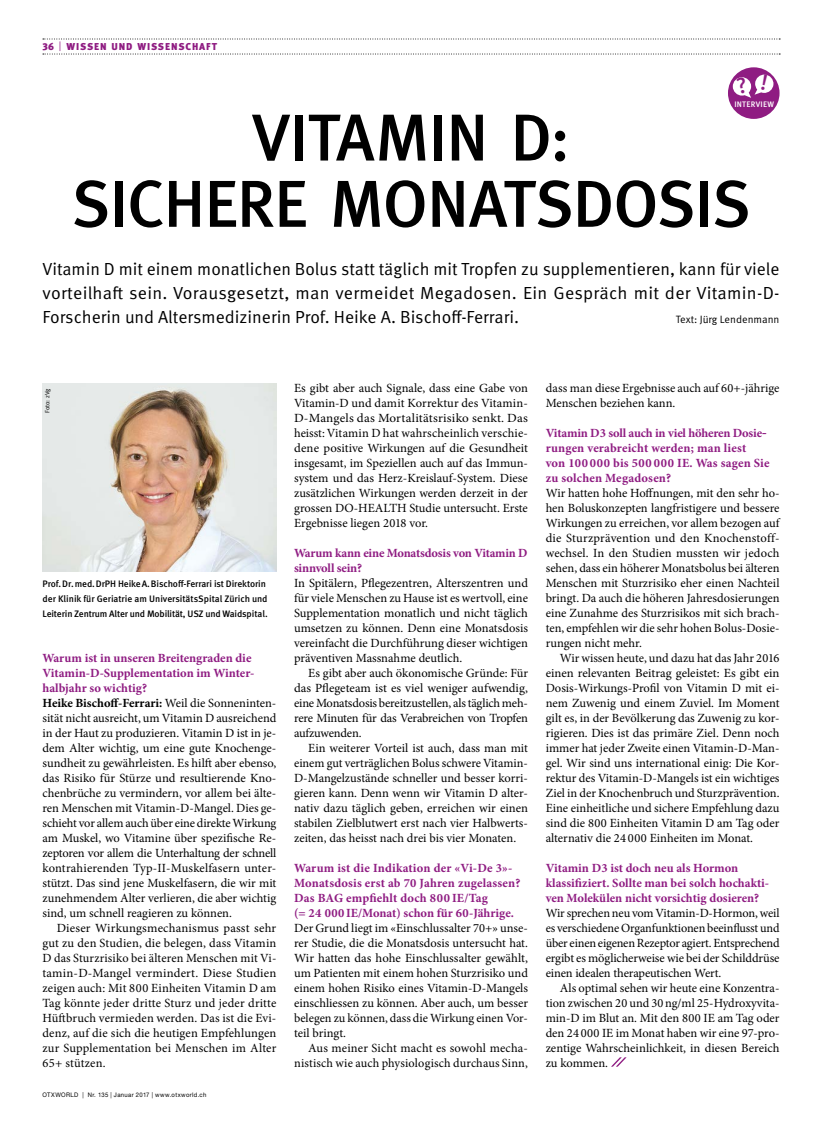
<style>
.page{position:relative;width:815px;height:1134px;background:#fff}
.page>*{position:absolute;margin:0;border:0;box-sizing:border-box;transform-origin:0 0}
.t1{font:500 66.25px/66.2px "Meta OT";letter-spacing:-.02em;color:#000;text-align:center}
.t2{font:17.5px/23.8px "Meta OT Norm";color:#000;text-align:justify}
.t3{font:12.5px/15px "Minion Pro";color:#000;text-align:justify}
.t4{font:700 12.5px/15px "Minion Pro";color:#8f1c82}
.t5{font:10.62px "Meta OT Norm";color:#000}
.t6{font:900 10px "Meta OT";letter-spacing:.085em;color:#8f1c82}
.t7{font:500 9.38px/15px "Meta OT";letter-spacing:-.01em;color:#000}
.t8{font:500 8px "Meta OT";letter-spacing:.03em;color:#fff}
.t9{font:6.25px "Helvetica Neue LT Pro";letter-spacing:.065em;color:#000;scale:.95 1}
.t10{font:6.25px "Meta OT Norm";letter-spacing:-.005em;color:#000}
.s1{font-family:"Meta OT Norm";font-weight:400}
.s2{font-weight:700;color:#8f1c82}
.s3{font-weight:700}
</style>
<div class="page">
<svg style="left:69px;top:54px;width:711px;height:1px"></svg>
<svg style="left:69px;top:39px;width:711px;height:1px"></svg>
<svg style="left:611px;top:1057px;width:16px;height:10px"></svg>
<img style="left:43px;top:383px;width:233px;height:189px">
<div style="left:728px;top:67px;width:52px;height:52px;background:#8f1c82;border-radius:50%"></div>
<svg style="left:733px;top:74px;width:41px;height:24px"></svg>
<p class="t6" style="left:43px;top:41px;width:176px">36 <span class="s1">|</span> WISSEN UND WISSENSCHAFT</p>
<p class="t8" style="left:734px;top:100px;width:41px">INTERVIEW</p>
<h1 class="t1" style="left:71px;top:107px;width:682px">VITAMIN D:<br>SICHERE MONATSDOSIS</h1>
<p class="t2" style="left:43px;top:258px;width:738px">Vitamin D mit einem monatlichen Bolus statt täglich mit Tropfen zu supplementieren, kann für viele vorteilhaft sein. Vorausgesetzt, man vermeidet Megadosen. Ein Gespräch mit der Vitamin-D-Forscherin und Altersmedizinerin Prof. Heike A. Bischoff-Ferrari.</p>
<p class="t5" style="left:676px;top:313px;width:105px">Text: Jürg Lendenmann</p>
<p class="t10" style="left:44px;top:413px;width:26px;rotate:-90deg">Foto: zVg</p>
<p class="t7" style="left:43px;top:576px;width:227px">Prof.Dr.med.DrPH HeikeA.Bischoff-Ferrari ist Direktorin der Klinik für Geriatrie am UniversitätsSpital Zürich und<br>Leiterin Zentrum Alter und Mobilität, USZ und Waidspital.</p>
<p class="t3" style="left:43px;top:650px;width:235px;text-align:left"><span class="s2">Warum ist in unseren Breitengraden die Vitamin-D-Supplementation im Winter&shy;halbjahr so wichtig?<br></span><span class="s3">Heike Bischoff-Ferrari:</span> Weil die Sonneninten&shy;sität nicht ausreicht, um Vitamin D ausreichend in der Haut zu produzieren. Vitamin D ist in je&shy;dem Alter wichtig, um eine gute Knochenge&shy;sundheit zu gewährleisten. Es hilft aber ebenso, das Risiko für Stürze und resultierende Kno&shy;chenbrüche zu vermindern, vor allem bei älte&shy;ren Menschen mit Vitamin-D-Mangel. Dies ge&shy;schieht vor allem auch über eine direkte Wirkung am Muskel, wo Vitamine über spezifische Re&shy;zeptoren vor allem die Unterhaltung der schnell kontrahierenden Typ-II-Muskelfasern unter&shy;stützt. Das sind jene Muskelfasern, die wir mit zunehmendem Alter verlieren, die aber wichtig sind, um schnell reagieren zu können.</p>
<p class="t3" style="left:43px;top:920px;width:235px;text-indent:14px">Dieser Wirkungsmechanismus passt sehr gut zu den Studien, die belegen, dass Vitamin D das Sturzrisiko bei älteren Menschen mit Vi&shy;tamin-D-Mangel vermindert. Diese Studien zeigen auch: Mit 800 Einheiten Vitamin D am Tag könnte jeder dritte Sturz und jeder dritte Hüftbruch vermieden werden. Das ist die Evi&shy;denz, auf die sich die heutigen Empfehlungen zur Supplementation bei Menschen im Alter 65+ stützen.</p>
<p class="t9" style="left:43px;top:1091px;width:174px">OTXWORLD | Nr. 135 | Januar 2017 | www.otxworld.ch</p>
<p class="t3" style="left:294px;top:380px;width:235px">Es gibt aber auch Signale, dass eine Gabe von Vitamin-D und damit Korrektur des Vitamin-D-Mangels das Mortalitätsrisiko senkt. Das heisst: Vitamin D hat wahrscheinlich verschie&shy;dene positive Wirkungen auf die Gesundheit insgesamt, im Speziellen auch auf das Immun&shy;system und das Herz-Kreislauf-System. Diese zusätzlichen Wirkungen werden derzeit in der grossen DO-HEALTH Studie untersucht. Erste Ergebnisse liegen 2018 vor.</p>
<p class="t4" style="left:294px;top:546px;width:235px">Warum kann eine Monatsdosis von Vitamin D sinnvoll sein?</p>
<p class="t3" style="left:294px;top:575px;width:235px">In Spitälern, Pflegezentren, Alterszentren und für viele Menschen zu Hause ist es wertvoll, eine Supplementation monatlich und nicht täglich umsetzen zu können. Denn eine Monatsdosis vereinfacht die Durchführung dieser wichtigen präventiven Massnahme deutlich.</p>
<p class="t3" style="left:294px;top:665px;width:235px;text-indent:14px">Es gibt aber auch ökonomische Gründe: Für das Pflegeteam ist es viel weniger aufwendig, eine Monatsdosis bereitzustellen, als täglich meh&shy;rere Minuten für das Verabreichen von Tropfen aufzuwenden.</p>
<p class="t3" style="left:294px;top:740px;width:235px;text-indent:14px">Ein weiterer Vorteil ist auch, dass man mit einem gut verträglichen Bolus schwere Vitamin-D-Mangelzustände schneller und besser korri&shy;gieren kann. Denn wenn wir Vitamin D alter&shy;nativ dazu täglich geben, erreichen wir einen stabilen Zielblutwert erst nach vier Halbwerts&shy;zeiten, das heisst nach drei bis vier Monaten.</p>
<p class="t4" style="left:294px;top:861px;width:228px">Warum ist die Indikation der «Vi-De 3»- Monatsdosis erst ab 70 Jahren zugelassen?<br>Das BAG empfiehlt doch 800 IE/Tag<br>(= 24 000 IE/Monat) schon für 60-Jährige.</p>
<p class="t3" style="left:294px;top:920px;width:235px">Der Grund liegt im «Einschlussalter 70+» unse&shy;rer Studie, die die Monatsdosis untersucht hat.<br>Wir hatten das hohe Einschlussalter gewählt, um Patienten mit einem hohen Sturzrisiko und einem hohen Risiko eines Vitamin-D-Mangels einschliessen zu können. Aber auch, um besser belegen zu können, dass die Wirkung einen Vor&shy;teil bringt.</p>
<p class="t3" style="left:294px;top:1040px;width:235px;text-align:right">Aus meiner Sicht macht es sowohl mecha&shy;nistisch wie auch physiologisch durchaus Sinn,</p>
<p class="t3" style="left:546px;top:380px;width:235px">dass man diese Ergebnisse auch auf 60+-jährige<br>Menschen beziehen kann.</p>
<p class="t4" style="left:546px;top:426px;width:226px">Vitamin D3 soll auch in viel höheren Dosie&shy;rungen verabreicht werden; man liest<br>von 100 000 bis 500 000 IE. Was sagen Sie zu solchen Megadosen?</p>
<p class="t3" style="left:546px;top:485px;width:235px">Wir hatten hohe Hoffnungen, mit den sehr ho&shy;hen Boluskonzepten langfristigere und bessere Wirkungen zu erreichen, vor allem bezogen auf die Sturzprävention und den Knochenstoff&shy;wechsel. In den Studien mussten wir jedoch sehen, dass ein höherer Monatsbolus bei älteren Menschen mit Sturzrisiko eher einen Nachteil bringt. Da auch die höheren Jahresdosierungen eine Zunahme des Sturzrisikos mit sich brach&shy;ten, empfehlen wir die sehr hohen Bolus-Dosie&shy;rungen nicht mehr.</p>
<p class="t3" style="left:546px;top:650px;width:235px;text-indent:14px">Wir wissen heute, und dazu hat das Jahr 2016 einen relevanten Beitrag geleistet: Es gibt ein Dosis-Wirkungs-Profil von Vitamin D mit ei&shy;nem Zuwenig und einem Zuviel. Im Moment gilt es, in der Bevölkerung das Zuwenig zu kor&shy;rigieren. Dies ist das primäre Ziel. Denn noch immer hat jeder Zweite einen Vitamin-D-Man&shy;gel. Wir sind uns international einig: Die Kor&shy;rektur des Vitamin-D-Mangels ist ein wichtiges Ziel in der Knochenbruch und Sturzprävention.<br>Eine einheitliche und sichere Empfehlung dazu sind die 800 Einheiten Vitamin D am Tag oder alternativ die 24 000 Einheiten im Monat.</p>
<p class="t4" style="left:546px;top:861px;width:225px">Vitamin D3 ist doch neu als Hormon klassifiziert. Sollte man bei solch hochakti&shy;ven Molekülen nicht vorsichtig dosieren?</p>
<p class="t3" style="left:546px;top:905px;width:235px">Wir sprechen neu vom Vitamin-D-Hormon, weil es verschiedene Organfunktionen beeinflusst und über einen eigenen Rezeptor agiert. Entsprechend ergibt es möglicherweise wie bei der Schilddrüse einen idealen therapeutischen Wert.</p>
<p class="t3" style="left:546px;top:980px;width:235px;text-indent:14px">Als optimal sehen wir heute eine Konzentra&shy;tion zwischen 20 und 30ng/ml 25-Hydroxyvita&shy;min-D im Blut an. Mit den 800 IE am Tag oder den 24 000 IE im Monat haben wir eine 97-pro&shy;zentige Wahrscheinlichkeit, in diesen Bereich zu kommen.</p>
</div>
